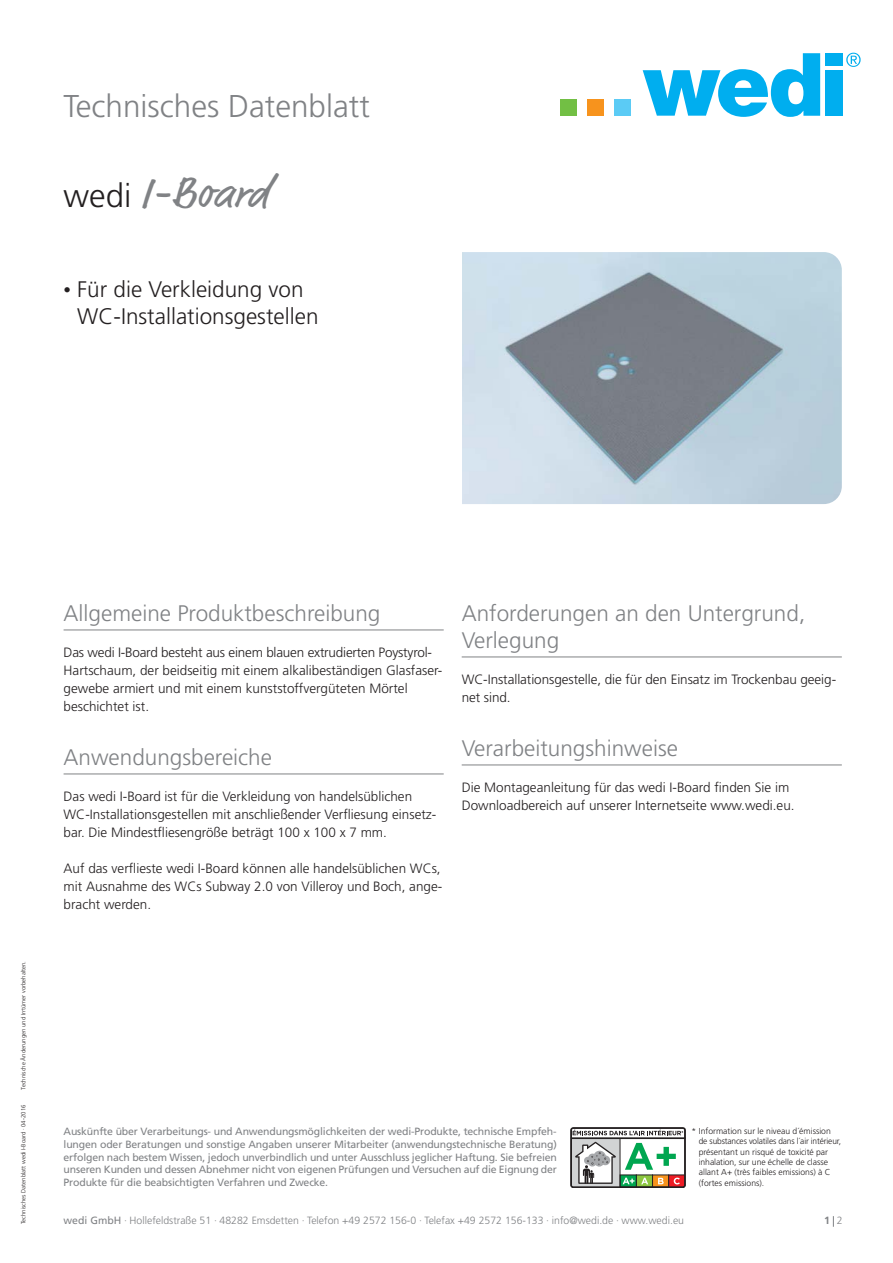
<style>
.page{position:relative;width:893px;height:1263px;background:#fff}
.page>*{position:absolute;margin:0;border:0;box-sizing:border-box;transform-origin:0 0}
.t1{font:43.5px "Market";letter-spacing:.01em;color:#808285}
.t2{font:300 31.5px "Frutiger LT Std";color:#808285}
.t3{font:300 22.5px/27px "Frutiger LT Std";color:#808285}
.t4{font:300 22.5px/27px "Frutiger LT Std";color:#231f20}
.t5{font:300 13.5px/18px "Frutiger LT Std";color:#231f20}
.t6{font:10.5px/12.6px "Frutiger LT Std";letter-spacing:-.015em;color:#808285;text-align:justify}
.t7{font:300 10.5px "Frutiger LT Std";color:#808285}
.t8{font:700 10.5px "Frutiger LT Std";color:#808285}
.t9{font:300 8.55px/10.4px "Frutiger LT Com";color:#231f20}
.t10{font:300 6px "Frutiger LT Std";color:#231f20}
.s1{font-family:"Frutiger LT Std";font-weight:300;font-size:33px;color:#231f20}
.s2{font-size:15px}
.s3{font-weight:400}
.s4{font-weight:300}
</style>
<div class="page">
<hr style="left:64px;top:630px;width:380px;height:1px;background:#808285">
<hr style="left:64px;top:774px;width:380px;height:1px;background:#808285">
<hr style="left:462px;top:657px;width:380px;height:1px;background:#808285">
<hr style="left:462px;top:765px;width:380px;height:1px;background:#808285">
<div style="left:560px;top:99px;width:17px;height:17px;background:#72bf44"></div>
<div style="left:587px;top:99px;width:17px;height:17px;background:#f7931d"></div>
<div style="left:614px;top:99px;width:17px;height:17px;background:#5bcbf5"></div>
<svg style="left:643px;top:53px;width:177px;height:64px"></svg>
<div style="left:825px;top:53px;width:17px;height:12px;background:#00aeef"></div>
<div style="left:825px;top:70px;width:17px;height:46px;background:#00aeef"></div>
<svg style="left:846px;top:53px;width:14px;height:14px"></svg>
<img style="left:462px;top:252px;width:380px;height:252px">
<svg style="left:571px;top:1128px;width:114px;height:60px"></svg>
<h2 class="t2" style="left:64px;top:93px;width:308px">Technisches Datenblatt</h2>
<h1 class="t1" style="left:64px;top:173px;width:207px"><span class="s1">wedi</span> I-Board</h1>
<h3 class="t4" style="left:77px;top:278px;width:243px;text-indent:-14px"><span class="s2">•</span> Für die Verkleidung von<br>WC-Installationsgestellen</h3>
<p class="t10" style="left:21px;top:1090px;width:130px;rotate:-90deg">Technische Änderungen und Irrtümer vorbehalten.</p>
<p class="t10" style="left:21px;top:1224px;width:121px;rotate:-90deg">Technisches Datenblatt wedi I-Board · 04-2016</p>
<h3 class="t3" style="left:64px;top:602px;width:318px">Allgemeine Produktbeschreibung</h3>
<p class="t5" style="left:64px;top:644px;width:380px">Das wedi I-Board besteht aus einem blauen extrudierten Poystyrol-Hartschaum, der beidseitig mit einem alkalibeständigen Glasfaser&shy;gewebe armiert und mit einem kunststoffvergüteten Mörtel beschichtet ist.</p>
<h3 class="t3" style="left:64px;top:746px;width:210px">Anwendungsbereiche</h3>
<p class="t5" style="left:64px;top:788px;width:374px">Das wedi I-Board ist für die Verkleidung von handelsüblichen<br>WC-Installationsgestellen mit anschließender Verfliesung einsetz&shy;bar. Die Mindestfliesengröße beträgt 100 x 100 x 7 mm.</p>
<p class="t5" style="left:64px;top:860px;width:380px;text-align:justify">Auf das verflieste wedi I-Board können alle handelsüblichen WCs, mit Ausnahme des WCs Subway 2.0 von Villeroy und Boch, ange&shy;bracht werden.</p>
<h3 class="t3" style="left:462px;top:602px;width:345px">Anforderungen an den Untergrund,<br>Verlegung</h3>
<p class="t5" style="left:462px;top:671px;width:376px">WC-Installationsgestelle, die für den Einsatz im Trockenbau geeig&shy;net sind.</p>
<h3 class="t3" style="left:462px;top:737px;width:218px">Verarbeitungshinweise</h3>
<p class="t5" style="left:462px;top:779px;width:334px">Die Montageanleitung für das wedi I-Board finden Sie im<br>Downloadbereich auf unserer Internetseite www.wedi.eu.</p>
<p class="t6" style="left:64px;top:1126px;width:495px">Auskünfte über Verarbeitungs- und Anwendungsmöglichkeiten der wedi-Produkte, technische Empfeh&shy;lungen oder Beratungen und sonstige Angaben unserer Mitarbeiter (anwendungstechnische Beratung) erfolgen nach bestem Wissen, jedoch unverbindlich und unter Ausschluss jeglicher Haftung. Sie befreien unseren Kunden und dessen Abnehmer nicht von eigenen Prüfungen und Versuchen auf die Eignung der Produkte für die beabsichtigten Verfahren und Zwecke.</p>
<p class="t9" style="left:699px;top:1126px;width:144px;text-indent:-7px">* Information sur le niveau d´émission de substances volatiles dans l´air intérieur, présentant un risqué de toxicité par inhalation, sur une échelle de classe allant A+ (très faibles emissions) à C (fortes emissions).</p>
<p class="t7" style="left:64px;top:1216px;width:622px"><span class="s3">wedi GmbH</span> · Hollefeldstraße 51 · 48282 Emsdetten · Telefon +49 2572 156-0 · Telefax +49 2572 156-133 · info@wedi.de · www.wedi.eu</p>
<p class="t8" style="left:824px;top:1215px;width:20px">1 <span class="s4">2</span></p>
</div>
